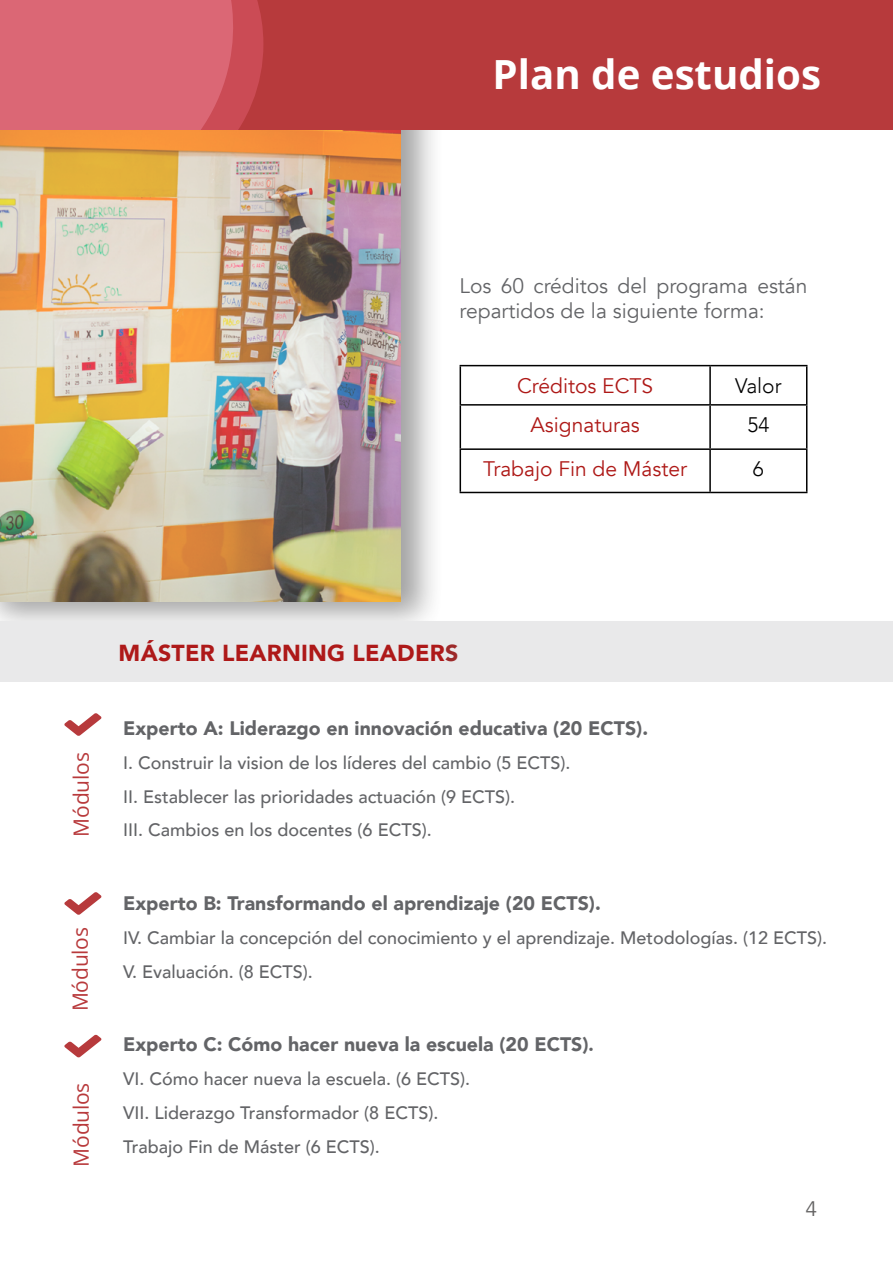
<style>
.page{position:relative;width:893px;height:1263px;background:#fff}
.page>*{position:absolute;margin:0;border:0;box-sizing:border-box;transform-origin:0 0}
.t1{font:700 40.2px "Open Sans";color:#fff}
.t2{font:900 23.1px "Avenir";letter-spacing:.01em;color:#ae1919}
.t3{font:21px/25.2px "Avenir";color:#636467}
.t4{font:21px "Avenir";color:#ae1917}
.t5{font:21px "Open Sans";letter-spacing:-.01em;color:#b83a3c}
.t6{font:300 21px "Avenir";color:#000}
.t7{font:21px "Avenir";color:#646363}
.t8{font:900 19.5px "Avenir";color:#636467}
.t9{font:500 18px/33.8px "Avenir";color:#636467}
.s1{color:#9d2a2a}
.s2{font-size:18px}
</style>
<div class="page">
<div style="left:0;top:72px;width:445px;height:567px;background:#000;opacity:.49"></div>
<img style="left:0;top:129px;width:400px;height:472px">
<div style="left:0;top:0;width:893px;height:129px;background:#b73a3c"></div>
<svg style="left:0;top:0;width:263px;height:129px;background:#d8626f"></svg>
<hr style="left:709px;top:366px;width:2px;height:38px;background:#000">
<hr style="left:460px;top:404px;width:250px;height:2px;background:#000">
<hr style="left:710px;top:404px;width:97px;height:2px;background:#000">
<hr style="left:709px;top:406px;width:2px;height:42px;background:#000">
<hr style="left:460px;top:448px;width:250px;height:2px;background:#000">
<hr style="left:710px;top:448px;width:97px;height:2px;background:#000">
<hr style="left:709px;top:450px;width:2px;height:42px;background:#000">
<hr style="left:460px;top:492px;width:250px;height:1px;background:#000">
<hr style="left:710px;top:492px;width:97px;height:1px;background:#000">
<hr style="left:460px;top:365px;width:250px;height:1px;background:#000">
<hr style="left:460px;top:366px;width:1px;height:38px;background:#000">
<hr style="left:710px;top:365px;width:97px;height:1px;background:#000">
<hr style="left:806px;top:366px;width:1px;height:38px;background:#000">
<hr style="left:460px;top:406px;width:1px;height:42px;background:#000">
<hr style="left:806px;top:406px;width:1px;height:42px;background:#000">
<hr style="left:460px;top:450px;width:1px;height:42px;background:#000">
<hr style="left:806px;top:450px;width:1px;height:42px;background:#000">
<svg style="left:64px;top:713px;width:37px;height:23px"></svg>
<svg style="left:64px;top:892px;width:37px;height:23px"></svg>
<svg style="left:64px;top:1035px;width:37px;height:22px"></svg>
<div style="left:0;top:621px;width:893px;height:61px;background:#e9e9ea"></div>
<hr style="left:892px;top:366px;width:1px;height:112px;background:#b73a3c">
<h1 class="t1" style="left:493px;top:46px;width:330px">Plan de estudios</h1>
<p class="t3" style="left:460px;top:273px;width:349px">Los 60 créditos del programa están repartidos de la siguiente forma:</p>
<p class="t4" style="left:517px;top:373px;width:138px">Créditos ECTS</p>
<p class="t6" style="left:735px;top:373px;width:48px">Valor</p>
<p class="t4" style="left:531px;top:412px;width:111px">Asignaturas</p>
<p class="t6" style="left:747px;top:412px;width:23px">54</p>
<p class="t4" style="left:483px;top:456px;width:205px">Trabajo Fin de Máster</p>
<p class="t6" style="left:753px;top:456px;width:12px">6</p>
<p class="t5" style="left:67px;top:836px;width:86px;rotate:-90deg">Módulos</p>
<p class="t5" style="left:66px;top:1011px;width:86px;rotate:-90deg">Módulos</p>
<p class="t5" style="left:67px;top:1167px;width:86px;rotate:-90deg">Módulos</p>
<p class="t2" style="left:119px;top:633px;width:341px">MÁSTER LEARNING LEADER<span class="s1">S</span></p>
<p class="t8" style="left:123px;top:712px;width:526px">Experto A: Liderazgo en innovación educativa (20 ECTS).</p>
<p class="t9" style="left:123px;top:745px;width:449px">I. Construir la vision de los líderes del cambio (5 ECTS).<br>II. Establecer las prioridades actuación (9 ECTS).<br>III. Cambios en los docentes (6 ECTS).</p>
<p class="t8" style="left:123px;top:887px;width:479px">Experto B: Transformando el aprendizaje (20 ECTS).</p>
<p class="t9" style="left:123px;top:920px;width:705px">IV. Cambiar la concepción del conocimiento y el aprendizaje. Metodologías. (12 ECTS).<br>V. Evaluación. (8 ECTS).</p>
<p class="t8" style="left:123px;top:1028px;width:472px">Experto C: Cómo hacer nueva la escuela (20 ECTS)<span class="s2">.</span></p>
<p class="t9" style="left:123px;top:1061px;width:348px">VI. Cómo hacer nueva la escuela. (6 ECTS).<br>VII. Liderazgo Transformador (8 ECTS).<br>Trabajo Fin de Máster (6 ECTS).</p>
<p class="t7" style="left:805px;top:1196px;width:13px">4</p>
</div>
